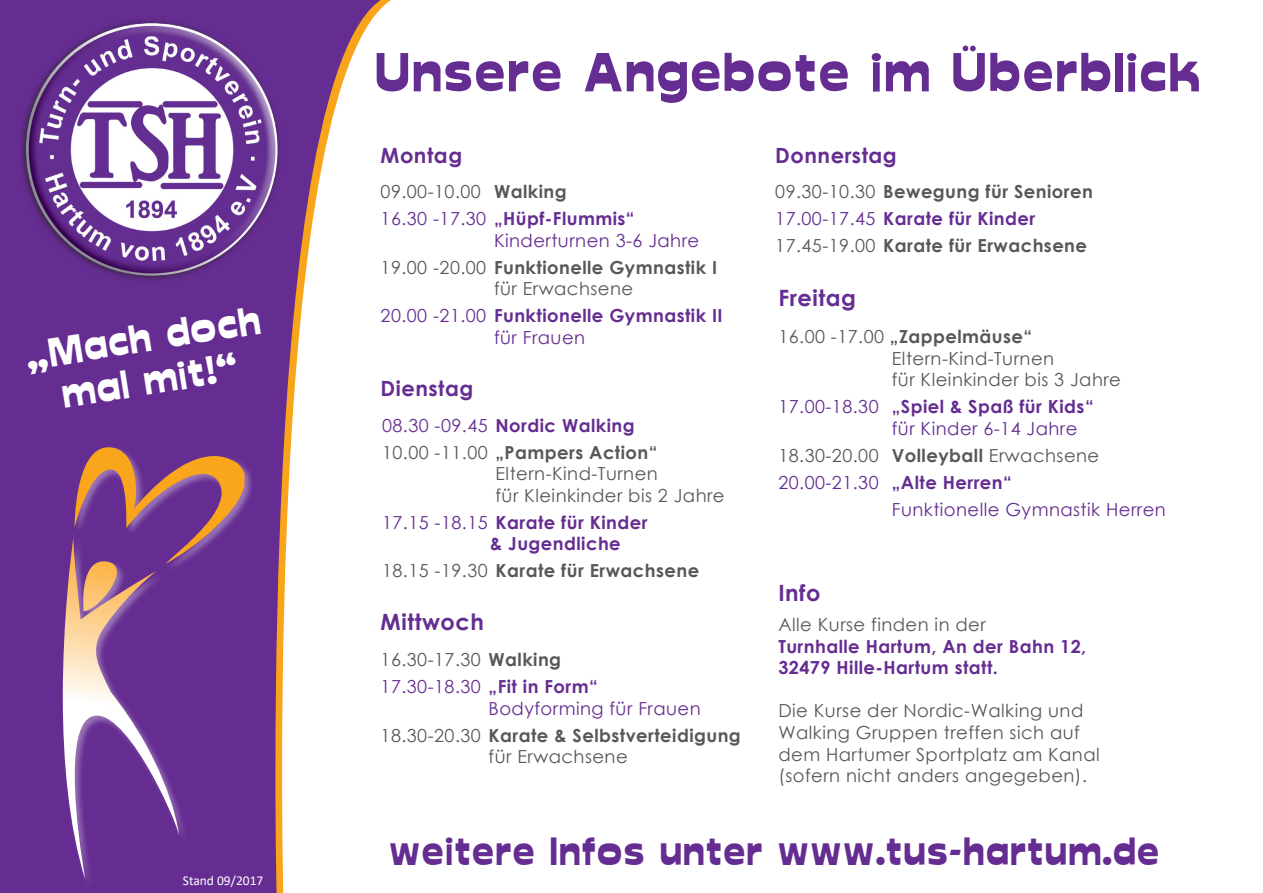
<style>
.page{position:relative;width:1263px;height:893px;background:#fff}
.page>*{position:absolute;margin:0;border:0;box-sizing:border-box;transform-origin:0 0}
.t1{font:52.5px "Glockenspiel";letter-spacing:.025em;color:#652d91}
.t2{font:38.4px/42.8px "Glockenspiel";color:#fff;text-align:center}
.t3{font:37.5px "Glockenspiel";letter-spacing:.025em;color:#652d91}
.t4{font:700 22.5px "Century Gothic";letter-spacing:.025em;color:#652d91}
.t5{font:700 21px "Century Gothic";letter-spacing:.025em;color:#652d91}
.t6{font:18px/21.6px "Century Gothic";letter-spacing:.025em;color:#57585a}
.t7{font:700 18px/27px "Century Gothic";letter-spacing:.025em;color:#57585a}
.t8{font:700 18px/27px "Century Gothic";letter-spacing:.025em;color:#652d91}
.t9{font:18px/21.6px "Century Gothic";letter-spacing:.025em;color:#652d91}
.t10{font:13.5px "Calibri";color:#fff}
.s1{font-weight:400;color:#57585a}
.s2{color:#57585a}
.s3{font-weight:400}
.s4{font-weight:400;color:#652d91}
.s5{color:#652d91}
.s6{font-weight:700}
.s7{font-weight:700;color:#652d91}
</style>
<div class="page">
<svg style="left:0;top:0;width:391px;height:893px;fill:#652d91"></svg>
<div style="left:62px;top:446px;width:192px;height:443px;background:#652d91"></div>
<svg style="left:58px;top:436px;width:186px;height:444px"></svg>
<img style="left:7px;top:5px;width:290px;height:289px">
<h2 class="t2" style="left:23px;top:336px;width:238px;rotate:-9deg">„Mach doch mal mit!“</h2>
<p class="t10" style="left:183px;top:871px;width:82px">Stand 09/2017</p>
<h1 class="t1" style="left:374px;top:42px;width:828px">Unsere Angebote im Überblick</h1>
<p class="t5" style="left:381px;top:140px;width:83px">Montag</p>
<p class="t8" style="left:381px;top:177px;width:255px"><span class="s1">09.00-10.00</span> <span class="s2">Walking<br></span><span class="s3">16.30 -17.30</span> „Hüpf-Flummis“</p>
<p class="t7" style="left:381px;top:226px;width:338px;text-indent:113px"><span class="s4">Kinderturnen 3-6 Jahre<br></span><span class="s3">19.00 -20.00</span> Funktionelle Gymnastik I</p>
<p class="t8" style="left:381px;top:275px;width:344px;text-indent:113px"><span class="s1">für Erwachsene<br></span><span class="s3">20.00 -21.00</span> Funktionelle Gymnastik II</p>
<p class="t9" style="left:494px;top:326px;width:93px">für Frauen</p>
<p class="t5" style="left:381px;top:372px;width:94px">Dienstag</p>
<p class="t7" style="left:382px;top:411px;width:277px"><span class="s4">08.30 -09.45</span> <span class="s5">Nordic Walking<br></span><span class="s3">10.00 -11.00</span> „Pampers Action“</p>
<p class="t6" style="left:495px;top:463px;width:231px">Eltern-Kind-Turnen<br>für Kleinkinder bis 2 Jahre</p>
<p class="t8" style="left:490px;top:511px;width:159px;line-height:21.6px;text-indent:-108px"><span class="s3">17.15 -18.15</span> Karate für Kinder &amp; Jugendliche</p>
<p class="t7" style="left:382px;top:557px;width:319px"><span class="s3">18.15 -19.30</span> Karate für Erwachsene</p>
<p class="t4" style="left:381px;top:605px;width:105px">Mittwoch</p>
<p class="t6" style="left:381px;top:646px;width:219px;line-height:27px">16.30-17.30 <span class="s6">Walking<br></span><span class="s5">17.30-18.30</span> <span class="s7">„Fit in Form“</span></p>
<p class="t7" style="left:381px;top:694px;width:362px;text-indent:108px"><span class="s4">Bodyforming für Frauen<br></span><span class="s3">18.30-20.30</span> Karate &amp; Selbstverteidigung</p>
<p class="t6" style="left:489px;top:746px;width:141px">für Erwachsene</p>
<p class="t5" style="left:775px;top:139px;width:123px">Donnerstag</p>
<p class="t7" style="left:775px;top:177px;width:319px"><span class="s3">09.30-10.30</span> Bewegung für Senioren<br><span class="s4">17.00-17.45</span> <span class="s5">Karate für Kinder<br></span><span class="s3">17.45-19.00</span> Karate für Erwachsene</p>
<p class="t4" style="left:778px;top:281px;width:79px">Freitag</p>
<p class="t6" style="left:892px;top:325px;width:231px;text-indent:-113px">16.00 -17.00 <span class="s6">„Zappelmäuse“<br></span>Eltern-Kind-Turnen<br>für Kleinkinder bis 3 Jahre</p>
<p class="t9" style="left:892px;top:396px;width:203px;text-indent:-113px">17.00-18.30 <span class="s6">„Spiel &amp; Spaß für Kids“ </span>für Kinder 6-14 Jahre</p>
<p class="t6" style="left:778px;top:444px;width:322px">18.30-20.00 <span class="s6">Volleyball</span> Erwachsene</p>
<p class="t8" style="left:778px;top:468px;width:235px"><span class="s3">20.00-21.30</span> „Alte Herren“</p>
<p class="t9" style="left:892px;top:498px;width:276px">Funktionelle Gymnastik Herren</p>
<p class="t4" style="left:778px;top:576px;width:44px">Info</p>
<p class="t6" style="left:778px;top:613px;width:209px">Alle Kurse finden in der</p>
<p class="t8" style="left:778px;top:634px;width:309px;line-height:21.6px">Turnhalle Hartum, An der Bahn 12,<br>32479 Hille-Hartum statt.</p>
<p class="t6" style="left:778px;top:700px;width:323px">Die Kurse der Nordic-Walking und Walking Gruppen treffen sich auf dem Hartumer Sportplatz am Kanal (sofern nicht anders angegeben).</p>
<h3 class="t3" style="left:389px;top:830px;width:771px">weitere Infos unter www.tus-hartum.de</h3>
</div>
